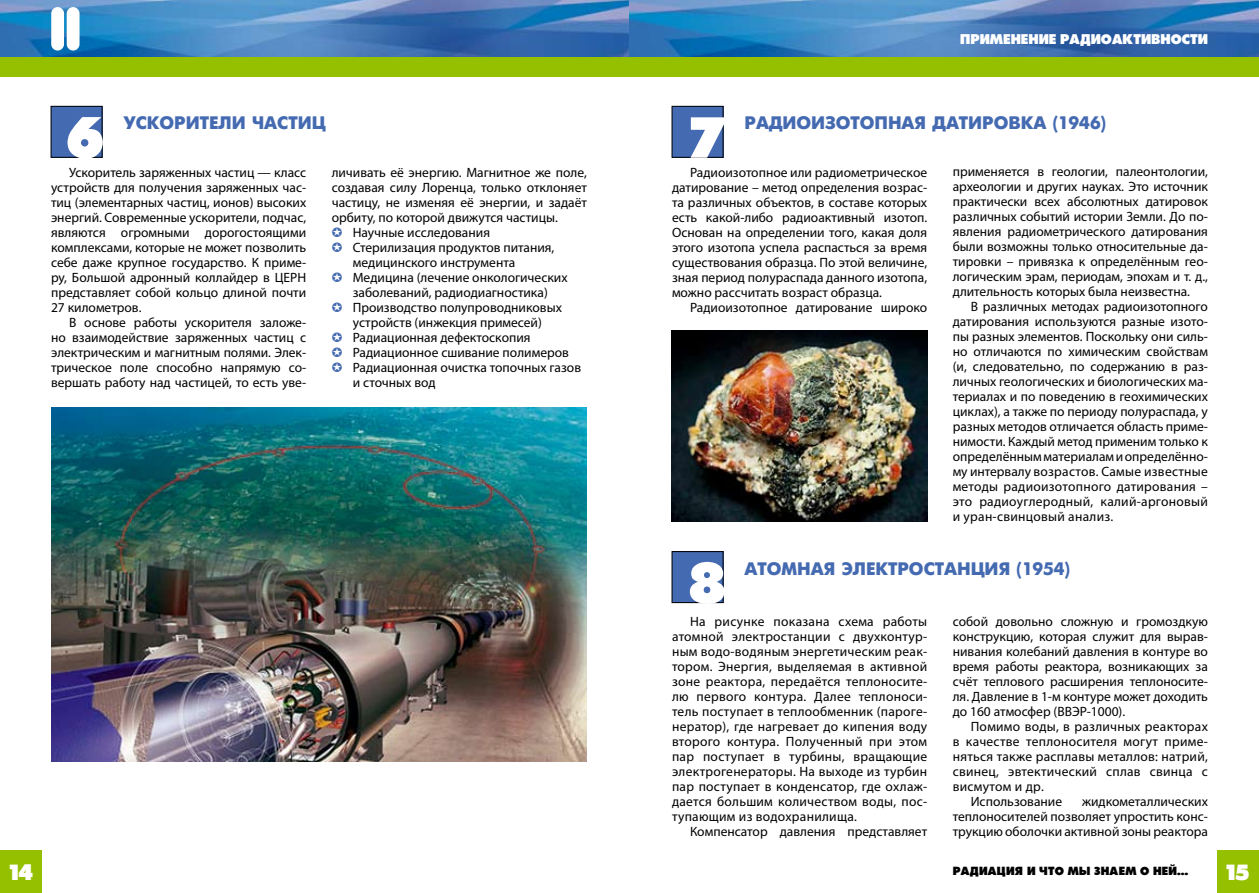
<style>
.page{position:relative;width:1259px;height:893px;background:#fff}
.page>*{position:absolute;margin:0;border:0;box-sizing:border-box;transform-origin:0 0}
.t1{font:63px "Futura Press Press";color:#fff}
.t2{font:24px "Futura Press Press";color:#fff}
.t3{font:18px "Futuris Extra C";color:#446ab1}
.t4{font:15px "Futura Press Press";color:#fff}
.t5{font:13.5px/15px "Myriad Pro";color:#000;text-align:justify}
.t6{font:13.5px "Myriad Pro";letter-spacing:.02em;color:#000}
.t7{font:12.6px "Futura Press Press";letter-spacing:.02em;color:#000}
</style>
<div class="page">
<img style="left:0;top:0;width:1259px;height:58px">
<div style="left:0;top:58px;width:629px;height:19px;background:#94c000"></div>
<div style="left:0;top:850px;width:42px;height:43px;background:#94c000"></div>
<div style="left:1216px;top:850px;width:43px;height:43px;background:#94c000"></div>
<div style="left:629px;top:58px;width:630px;height:19px;background:#94c000"></div>
<div style="left:51px;top:106px;width:51px;height:51px;background:#446ab1"></div>
<img style="left:51px;top:408px;width:536px;height:353px">
<div style="left:672px;top:106px;width:51px;height:51px;background:#446ab1"></div>
<img style="left:672px;top:330px;width:255px;height:192px">
<div style="left:672px;top:552px;width:51px;height:51px;background:#446ab1"></div>
<div style="left:51px;top:7px;width:13px;height:44px;background:#fff;border-radius:6px"></div>
<div style="left:67px;top:7px;width:13px;height:44px;background:#fff;border-radius:6px"></div>
<p class="t4" style="left:960px;top:30px;width:31px">ПРИМЕНЕНИЕ</p>
<p class="t4" style="left:1060px;top:30px;width:21px">РАДИОАКТИ</p>
<p class="t4" style="left:1151px;top:30px;width:49px">ВНОСТИ</p>
<h1 class="t1" style="left:66px;top:100px;width:37px">6</h1>
<h3 class="t3" style="left:123px;top:113px;width:14px">УСКОРИТ</h3>
<h3 class="t3" style="left:209px;top:113px;width:81px">ЕЛИ ЧАСТИ</h3>
<h3 class="t3" style="left:312px;top:113px;width:15px">Ц</h3>
<h1 class="t1" style="left:687px;top:100px;width:38px">7</h1>
<h3 class="t3" style="left:744px;top:113px;width:52px">РАДИОИЗОТО</h3>
<h3 class="t3" style="left:874px;top:113px;width:98px">ПНАЯ ДАТИРОВК</h3>
<h3 class="t3" style="left:1033px;top:113px;width:74px">А (1946)</h3>
<p class="t5" style="left:672px;top:164px;width:257px;text-indent:18px">Радиоизотопное или радиометрическое датирование – метод определения возрас&shy;та различных объектов, в составе которых есть какой-либо радиоактивный изотоп.<br>Основан на определении того, какая доля этого изотопа успела распасться за время существования образца. По этой величине, зная период полураспада данного изотопа, можно рассчитать возраст образца.</p>
<p class="t5" style="left:690px;top:299px;width:239px">Радиоизотопное датирование широко</p>
<p class="t5" style="left:332px;top:164px;width:257px">личивать её энергию. Магнитное же поле,</p>
<p class="t5" style="left:332px;top:179px;width:257px">создавая силу Лоренца, только отклоняет</p>
<p class="t5" style="left:332px;top:194px;width:257px">частицу, не изменяя её энергии, и задаёт</p>
<p class="t5" style="left:332px;top:209px;width:228px">орбиту, по которой движутся частицы.</p>
<p class="t5" style="left:353px;top:224px;width:139px">Научные исследования</p>
<p class="t5" style="left:353px;top:239px;width:203px">Стерилизация продуктов питания,</p>
<p class="t5" style="left:353px;top:254px;width:164px">медицинского инструмента</p>
<p class="t5" style="left:353px;top:269px;width:216px">Медицина (лечение онкологических</p>
<p class="t5" style="left:353px;top:284px;width:197px">заболеваний, радиодиагностика)</p>
<p class="t5" style="left:353px;top:299px;width:211px">Производство полупроводниковых</p>
<p class="t5" style="left:353px;top:314px;width:191px">устройств (инжекция примесей)</p>
<p class="t5" style="left:353px;top:329px;width:179px">Радиационная дефектоскопия</p>
<p class="t5" style="left:353px;top:344px;width:218px">Радиационное сшивание полимеров</p>
<p class="t5" style="left:353px;top:359px;width:230px">Радиационная очистка топочных газов</p>
<p class="t5" style="left:353px;top:374px;width:84px">и сточных вод</p>
<p class="t5" style="left:51px;top:164px;width:257px;text-indent:18px">Ускоритель заряженных частиц — класс устройств для получения заряженных час&shy;тиц (элементарных частиц, ионов) высоких энергий. Современные ускорители, подчас, являются огромными дорогостоящими комплексами, которые не может позволить себе даже крупное государство. К приме&shy;ру, Большой адронный коллайдер в ЦЕРН представляет собой кольцо длиной почти 27 километров.</p>
<p class="t5" style="left:51px;top:314px;width:257px;text-indent:18px">В основе работы ускорителя заложе&shy;но взаимодействие заряженных частиц с электрическим и магнитным полями. Элек&shy;трическое поле способно напрямую со&shy;вершать работу над частицей, то есть уве-</p>
<p class="t5" style="left:952px;top:164px;width:257px">применяется в геологии, палеонтологии, археологии и других науках. Это источник практически всех абсолютных датировок различных событий истории Земли. До по&shy;явления радиометрического датирования были возможны только относительные да&shy;тировки – привязка к определённым гео&shy;логическим эрам, периодам, эпохам и т. д., длительность которых была неизвестна.</p>
<p class="t5" style="left:952px;top:299px;width:257px;text-indent:18px">В различных методах радиоизотопного датирования используются разные изото&shy;пы разных элементов. Поскольку они силь&shy;но отличаются по химическим свойствам (и, следовательно, по содержанию в раз&shy;личных геологических и биологических ма&shy;териалах и по поведению в геохимических циклах), а также по периоду полураспада, у разных методов отличается область приме&shy;нимости. Каждый метод применим только к определённым материалам и определённо&shy;му интервалу возрастов. Самые известные методы радиоизотопного датирования – это радиоуглеродный, калий-аргоновый и уран-свинцовый анализ.</p>
<h1 class="t1" style="left:688px;top:545px;width:36px">8</h1>
<h3 class="t3" style="left:744px;top:558px;width:144px">АТОМНАЯ ЭЛЕКТРОСТ</h3>
<h3 class="t3" style="left:944px;top:558px;width:127px">АНЦИЯ (1954)</h3>
<p class="t5" style="left:672px;top:614px;width:257px;text-indent:18px">На рисунке показана схема работы атомной электростанции с двухконтур&shy;ным водо-водяным энергетическим реак&shy;тором. Энергия, выделяемая в активной зоне реактора, передаётся теплоносите&shy;лю первого контура. Далее теплоноси&shy;тель поступает в теплообменник (пароге&shy;нератор), где нагревает до кипения воду второго контура. Полученный при этом пар поступает в турбины, вращающие электрогенераторы. На выходе из турбин пар поступает в конденсатор, где охлаж&shy;дается большим количеством воды, пос&shy;тупающим из водохранилища.</p>
<p class="t5" style="left:690px;top:824px;width:239px">Компенсатор давления представляет</p>
<p class="t5" style="left:952px;top:614px;width:257px">собой довольно сложную и громоздкую конструкцию, которая служит для вырав&shy;нивания колебаний давления в контуре во время работы реактора, возникающих за счёт теплового расширения теплоносите&shy;ля. Давление в 1-м контуре может доходить до 160 атмосфер (ВВЭР-1000).</p>
<p class="t6" style="left:970px;top:718px;width:239px">Помимо воды, в различных реакторах</p>
<p class="t6" style="left:952px;top:733px;width:257px">в качестве теплоносителя могут приме-</p>
<p class="t6" style="left:952px;top:748px;width:257px">няться также расплавы металлов: натрий,</p>
<p class="t6" style="left:952px;top:763px;width:257px">свинец, эвтектический сплав свинца с</p>
<p class="t6" style="left:952px;top:778px;width:93px">висмутом и др.</p>
<p class="t5" style="left:970px;top:794px;width:93px">Использование</p>
<p class="t5" style="left:952px;top:794px;width:257px;text-indent:129px">жидкометаллических теплоносителей позволяет упростить конс&shy;трукцию оболочки активной зоны реактора</p>
<h2 class="t2" style="left:9px;top:858px;width:24px">14</h2>
<p class="t7" style="left:952px;top:864px;width:237px">Радиация и что мы знаем о ней…</p>
<h2 class="t2" style="left:1226px;top:858px;width:24px">15</h2>
</div>
